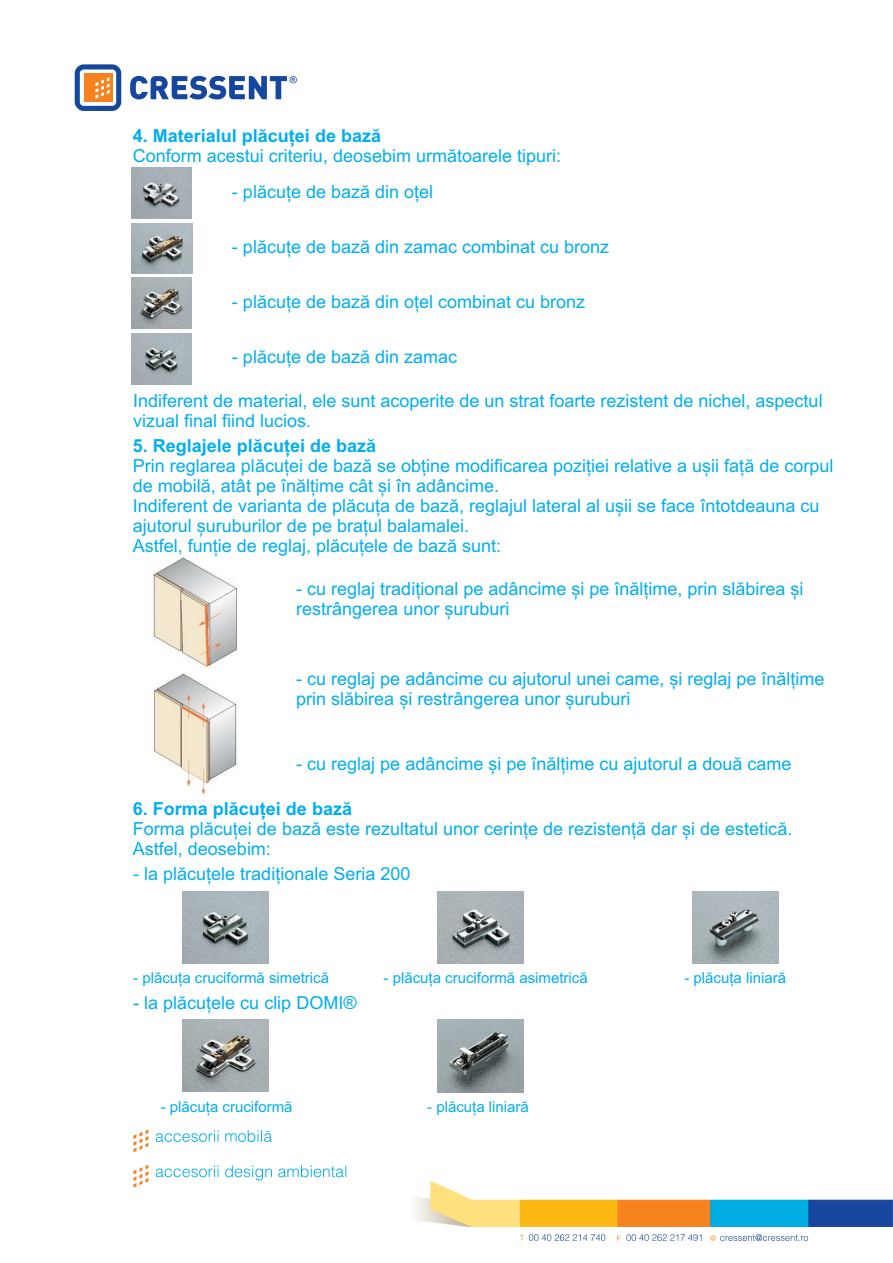
<style>
.page{position:relative;width:893px;height:1263px;background:#fff}
.page>*{position:absolute;margin:0;border:0;box-sizing:border-box;transform-origin:0 0}
.t1{font:18px/20.1px "Arial";color:#00aeef}
.t2{font:700 18px "Arial";color:#00aeef}
.t3{font:15px "Arial";color:#00aeef}
</style>
<div class="page">
<img style="left:153px;top:557px;width:84px;height:111px">
<svg style="left:75px;top:64px;width:46px;height:47px"></svg>
<svg style="left:130px;top:76px;width:167px;height:23px"></svg>
<img style="left:415px;top:1181px;width:478px;height:45px">
<svg style="left:133px;top:1165px;width:15px;height:22px"></svg>
<svg style="left:156px;top:1165px;width:190px;height:15px"></svg>
<svg style="left:133px;top:1129px;width:15px;height:23px"></svg>
<svg style="left:156px;top:1130px;width:116px;height:12px"></svg>
<svg style="left:520px;top:1234px;width:85px;height:7px"></svg>
<svg style="left:710px;top:1234px;width:98px;height:7px"></svg>
<svg style="left:617px;top:1234px;width:84px;height:7px"></svg>
<img style="left:131px;top:167px;width:61px;height:51px">
<img style="left:131px;top:278px;width:61px;height:51px">
<img style="left:131px;top:333px;width:61px;height:51px">
<img style="left:153px;top:674px;width:84px;height:121px">
<img style="left:693px;top:891px;width:86px;height:72px">
<img style="left:183px;top:891px;width:85px;height:72px">
<img style="left:438px;top:891px;width:85px;height:72px">
<img style="left:183px;top:1019px;width:85px;height:73px">
<img style="left:438px;top:1020px;width:85px;height:72px">
<img style="left:132px;top:223px;width:61px;height:51px">
<p class="t2" style="left:133px;top:129px;width:250px">4. Materialul plăcuței de bază</p>
<p class="t1" style="left:133px;top:147px;width:430px">Conform acestui criteriu, deosebim următoarele tipuri:</p>
<p class="t1" style="left:232px;top:183px;width:203px">- plăcuțe de bază din oțel</p>
<p class="t1" style="left:232px;top:239px;width:379px">- plăcuțe de bază din zamac combinat cu bronz</p>
<p class="t1" style="left:232px;top:293px;width:355px">- plăcuțe de bază din oțel combinat cu bronz</p>
<p class="t1" style="left:232px;top:349px;width:227px">- plăcuțe de bază din zamac</p>
<p class="t1" style="left:133px;top:392px;width:691px">Indiferent de material, ele sunt acoperite de un strat foarte rezistent de nichel, aspectul vizual final fiind lucios.</p>
<p class="t2" style="left:133px;top:439px;width:245px">5. Reglajele plăcuței de bază</p>
<p class="t1" style="left:133px;top:457px;width:702px">Prin reglarea plăcuței de bază se obține modificarea poziției relative a ușii față de corpul de mobilă, atât pe înălțime cât și în adâncime.<br>Indiferent de varianta de plăcuța de bază, reglajul lateral al ușii se face întotdeauna cu ajutorul șuruburilor de pe brațul balamalei.<br>Astfel, funție de reglaj, plăcuțele de bază sunt:</p>
<p class="t1" style="left:296px;top:580px;width:509px">- cu reglaj tradițional pe adâncime și pe înălțime, prin slăbirea și restrângerea unor șuruburi</p>
<p class="t1" style="left:296px;top:670px;width:530px">- cu reglaj pe adâncime cu ajutorul unei came, și reglaj pe înălțime prin slăbirea și restrângerea unor șuruburi</p>
<p class="t1" style="left:296px;top:755px;width:497px">- cu reglaj pe adâncime și pe înălțime cu ajutorul a două came</p>
<p class="t2" style="left:133px;top:801px;width:221px">6. Forma plăcuței de bază</p>
<p class="t1" style="left:133px;top:820px;width:661px">Forma plăcuței de bază este rezultatul unor cerințe de rezistență dar și de estetică.<br>Astfel, deosebim:</p>
<p class="t1" style="left:133px;top:865px;width:279px">- la plăcuțele tradiționale Seria 200</p>
<p class="t3" style="left:133px;top:972px;width:197px">- plăcuța cruciformă simetrică</p>
<p class="t3" style="left:384px;top:972px;width:206px">- plăcuța cruciformă asimetrică</p>
<p class="t3" style="left:684px;top:972px;width:103px">- plăcuța liniară</p>
<p class="t1" style="left:133px;top:994px;width:225px">- la plăcuțele cu clip DOMI®</p>
<p class="t3" style="left:161px;top:1101px;width:133px">- plăcuța cruciformă</p>
<p class="t3" style="left:427px;top:1101px;width:103px">- plăcuța liniară</p>
</div>
